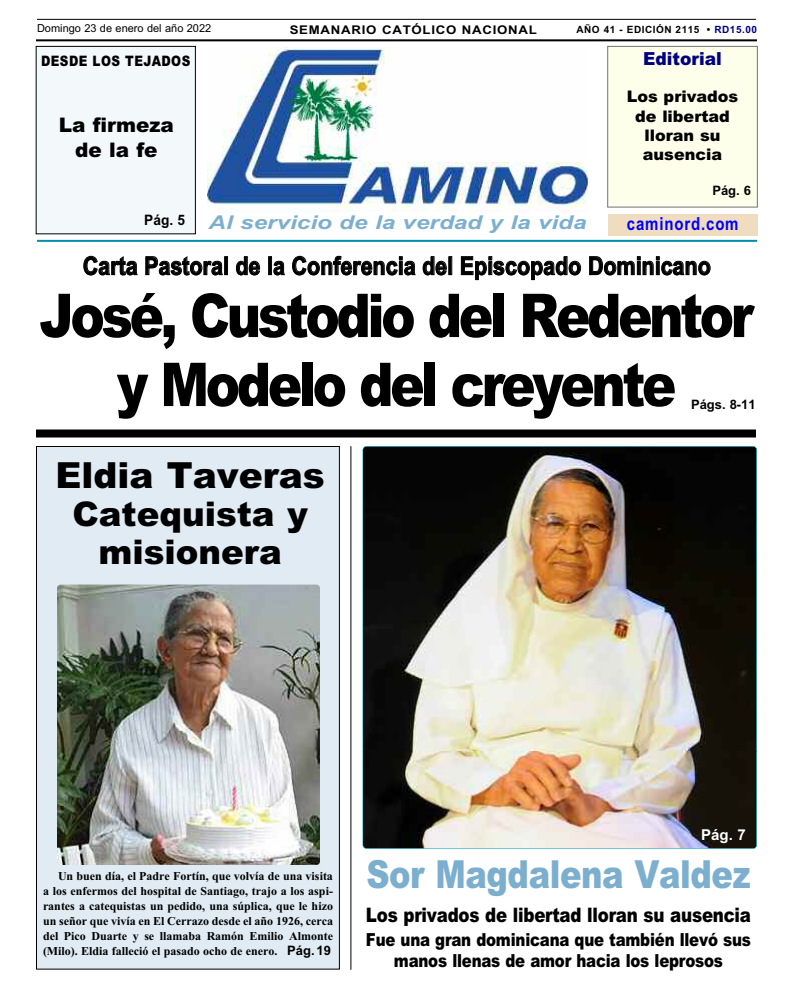
<style>
.page{position:relative;width:792px;height:1008px;background:#fff}
.page>*{position:absolute;margin:0;border:0;box-sizing:border-box;transform-origin:0 0}
.t1{font:900 60.5px/69px "Arial";letter-spacing:-.065em;color:#000;text-align:center;scale:.86 1}
.t2{font:900 38.7px "Arial";letter-spacing:-.015em;color:#7caece;scale:.83 1}
.t3{font:900 36px "Arial";color:#000}
.t4{font:900 34px/38px "Arial";color:#000;text-align:center}
.t5{font:25.1px "Arial Bold MT OTF";color:#000;scale:.86 1}
.t6{font:900 20.1px/25.4px "Arial";color:#000;text-align:center}
.t7{font:900 20px "Arial";letter-spacing:-.015em;color:#000;scale:.83 1}
.t8{font:italic 700 19px "Arial";color:#7caece;scale:1.28 1}
.t9{font:900 18px/21.6px "Arial";letter-spacing:-.015em;color:#000;text-align:center;scale:.83 1}
.t10{font:700 18px "Arial";letter-spacing:.055em;color:#00f;scale:.83 1}
.t11{font:900 18px "Arial";color:#000080;scale:.95 1}
.t12{font:900 16px/19.2px "Arial";color:#000;text-align:center}
.t13{font:700 15px "Arial";color:#fff}
.t14{font:900 14.4px "Arial";letter-spacing:.035em;color:#000;scale:.83 1}
.t15{font:700 13px "Arial";color:#000}
.t16{font:700 12px/15px "Times New Roman";color:#000;text-align:justify}
.t17{font:700 12px "Arial";letter-spacing:.055em;color:#000;scale:1.1 1}
.t18{font:11px "Arial";color:#000}
.t19{font:700 10px "Arial";letter-spacing:.05em;color:#000}
.s1{color:#000080}
.s2{font-family:"Arial";font-size:13px}
</style>
<div class="page">
<div style="left:608px;top:47px;width:149px;height:160px;background:#fdffea"></div>
<hr style="left:36px;top:39px;width:721px;height:2px;background:#000">
<hr style="left:37px;top:19px;width:719px;height:1px;background:#000">
<hr style="left:37px;top:240px;width:720px;height:2px;background:#008cad">
<img style="left:207px;top:48px;width:381px;height:164px">
<div style="left:36px;top:46px;width:159px;height:188px;background:#f3f8fb"></div>
<div style="left:36px;top:46px;width:160px;height:188px;border:1px solid #000"></div>
<div style="left:608px;top:214px;width:150px;height:22px;background:#f0ddbf"></div>
<img style="left:363px;top:446px;width:394px;height:402px">
<div style="left:37px;top:446px;width:302px;height:523px;background:#e0ebf3"></div>
<div style="left:36px;top:446px;width:304px;height:524px;border:1px solid #000"></div>
<img style="left:57px;top:585px;width:263px;height:280px">
<div style="left:36px;top:430px;width:720px;height:8px;background:#000"></div>
<hr style="left:350px;top:446px;width:1px;height:524px;background:#000">
<p class="t18" style="left:37px;top:21px;width:176px">Domingo 23 de enero del año 2022</p>
<p class="t17" style="left:290px;top:23px;width:226px">SEMANARIO CATÓLICO NACIONAL</p>
<p class="t19" style="left:577px;top:24px;width:182px">AÑO 41 - EDICIÓN 2115 • <span class="s1">RD15.00</span></p>
<h3 class="t11" style="left:643px;top:48px;width:84px">Editorial</h3>
<p class="t14" style="left:41px;top:53px;width:181px">DESDE LOS TEJADOS</p>
<h3 class="t6" style="left:59px;top:112px;width:117px">La firmeza de la fe</h3>
<h3 class="t12" style="left:627px;top:87px;width:113px">Los privados de libertad lloran su ausencia</h3>
<p class="t15" style="left:712px;top:183px;width:40px">Pág. 6</p>
<h3 class="t8" style="left:144px;top:211px;width:347px"><sup>Pág.</sup> <sup>5</sup> Al servicio de la verdad y la vida</h3>
<h3 class="t10" style="left:627px;top:213px;width:136px">caminord.com</h3>
<h3 class="t5" style="left:83px;top:251px;width:732px">Carta Pastoral de la Conferencia del Episcopado Dominicano</h3>
<h1 class="t1" style="left:39px;top:282px;width:832px">José, Custodio del Redentor y Modelo del creyente</h1>
<p class="t15" style="left:691px;top:397px;width:66px">Págs. 8-11</p>
<h3 class="t3" style="left:56px;top:455px;width:271px">Eldia Taveras</h3>
<h3 class="t4" style="left:72px;top:495px;width:237px">Catequista y misionera</h3>
<p class="t16" style="left:43px;top:868px;width:292px;text-indent:15px">Un buen día, el Padre Fortín, que volvía de una visita a los enfermos del hospital de Santiago, trajo a los aspi&shy;rantes a catequistas un pedido, una súplica, que le hizo un señor que vivía en El Cerrazo desde el año 1926, cerca del Pico Duarte y se llamaba Ramón Emilio Almonte (Milo). Eldia falleció el pasado ocho de enero. <span class="s2">Pág.19</span></p>
<p class="t13" style="left:701px;top:826px;width:46px">Pág. 7</p>
<h2 class="t2" style="left:366px;top:852px;width:464px">Sor Magdalena Valdez</h2>
<h3 class="t7" style="left:366px;top:904px;width:466px">Los privados de libertad lloran su ausencia</h3>
<h3 class="t9" style="left:366px;top:929px;width:465px">Fue una gran dominicana que también llevó sus manos llenas de amor hacia los leprosos</h3>
</div>
